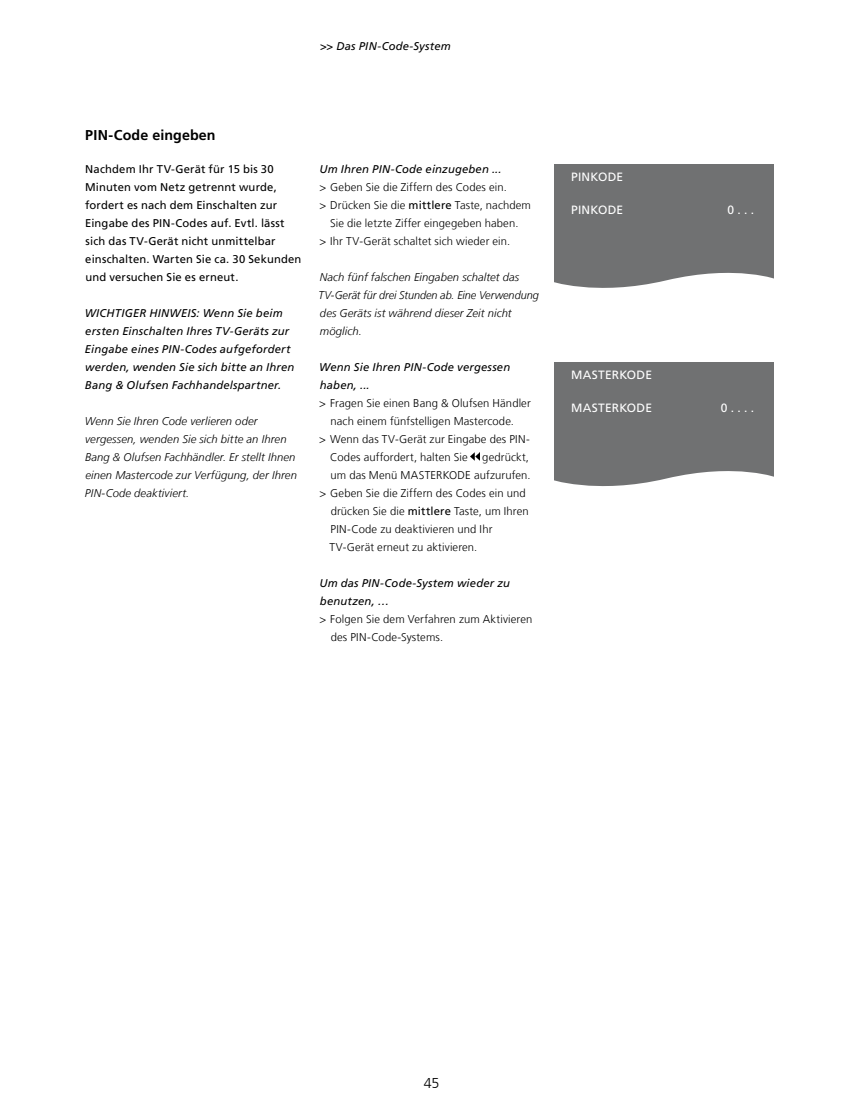
<style>
.page{position:relative;width:859px;height:1110px;background:#fff}
.page>*{position:absolute;margin:0;border:0;box-sizing:border-box;transform-origin:0 0}
.t1{font:700 14.25px "Frutiger LT Com";letter-spacing:.01em;color:#000}
.t2{font:300 14.25px "Frutiger LT Com";color:#000}
.t3{font:12px "Frutiger LT Com";letter-spacing:.015em;color:#fff}
.t4{font:300 11.25px/18px "Frutiger LT Com";letter-spacing:.01em;color:#000}
.t5{font:italic 11.25px/18px "Frutiger LT Com";letter-spacing:.015em;color:#000}
.t6{font:italic 300 11.25px/18px "Frutiger LT Com";letter-spacing:.01em;color:#000}
.t7{font:11.25px/18px "Frutiger LT Com";letter-spacing:.015em;color:#000}
.s1{font-weight:400}
</style>
<div class="page">
<svg style="left:471px;top:452px;width:8px;height:8px"></svg>
<div style="left:554px;top:164px;width:220px;height:128px;background:#707172"></div>
<svg style="left:554px;top:272px;width:220px;height:20px"></svg>
<div style="left:554px;top:362px;width:220px;height:128px;background:#707172"></div>
<svg style="left:554px;top:471px;width:220px;height:19px"></svg>
<p class="t5" style="left:320px;top:37px;width:132px">&gt;&gt; Das PIN-Code-System</p>
<p class="t1" style="left:85px;top:126px;width:132px">PIN-Code eingeben</p>
<p class="t7" style="left:85px;top:160px;width:218px">Nachdem Ihr TV-Gerät für 15 bis 30<br>Minuten vom Netz getrennt wurde, fordert es nach dem Einschalten zur Eingabe des PIN-Codes auf. Evtl. lässt sich das TV-Gerät nicht unmittelbar einschalten. Warten Sie ca. 30 Sekunden und versuchen Sie es erneut.</p>
<p class="t5" style="left:85px;top:304px;width:211px">WICHTIGER HINWEIS: Wenn Sie beim ersten Einschalten Ihres TV-Geräts zur Eingabe eines PIN-Codes aufgefordert werden, wenden Sie sich bitte an Ihren Bang &amp; Olufsen Fachhandelspartner.</p>
<p class="t6" style="left:85px;top:412px;width:214px">Wenn Sie Ihren Code verlieren oder vergessen, wenden Sie sich bitte an Ihren Bang &amp; Olufsen Fachhändler. Er stellt Ihnen einen Mastercode zur Verfügung, der Ihren PIN-Code deaktiviert.</p>
<p class="t5" style="left:319px;top:160px;width:184px">Um Ihren PIN-Code einzugeben ...</p>
<p class="t4" style="left:319px;top:178px;width:189px">&gt; Geben Sie die Ziffern des Codes ein.</p>
<p class="t4" style="left:319px;top:196px;width:213px">&gt; Drücken Sie die <span class="s1">mittlere</span> Taste, nachdem</p>
<p class="t4" style="left:330px;top:214px;width:190px">Sie die letzte Ziffer eingegeben haben.</p>
<p class="t4" style="left:319px;top:232px;width:192px">&gt; Ihr TV-Gerät schaltet sich wieder ein.</p>
<p class="t6" style="left:319px;top:268px;width:222px">Nach fünf falschen Eingaben schaltet das TV-Gerät für drei Stunden ab. Eine Verwendung des Geräts ist während dieser Zeit nicht möglich.</p>
<p class="t5" style="left:319px;top:358px;width:192px">Wenn Sie Ihren PIN-Code vergessen haben, ...</p>
<p class="t4" style="left:319px;top:394px;width:213px">&gt; Fragen Sie einen Bang &amp; Olufsen Händler</p>
<p class="t4" style="left:331px;top:412px;width:185px">nach einem fünfstelligen Mastercode.</p>
<p class="t4" style="left:319px;top:430px;width:212px">&gt; Wenn das TV-Gerät zur Eingabe des PIN-</p>
<p class="t4" style="left:330px;top:448px;width:139px">Codes auffordert, halten Sie</p>
<p class="t4" style="left:482px;top:448px;width:48px">gedrückt,</p>
<p class="t4" style="left:331px;top:466px;width:201px">um das Menü MASTERKODE aufzurufen.</p>
<p class="t4" style="left:319px;top:484px;width:208px">&gt; Geben Sie die Ziffern des Codes ein und</p>
<p class="t4" style="left:331px;top:502px;width:199px">drücken Sie die <span class="s1">mittlere</span> Taste, um Ihren</p>
<p class="t4" style="left:330px;top:520px;width:163px">PIN-Code zu deaktivieren und Ihr</p>
<p class="t4" style="left:329px;top:538px;width:149px">TV-Gerät erneut zu aktivieren.</p>
<p class="t5" style="left:319px;top:574px;width:192px">Um das PIN-Code-System wieder zu benutzen, …</p>
<p class="t4" style="left:331px;top:610px;width:203px;text-indent:-11px">&gt; Folgen Sie dem Verfahren zum Aktivieren des PIN-Code-Systems.</p>
<p class="t3" style="left:571px;top:170px;width:53px">PINKODE</p>
<p class="t3" style="left:571px;top:203px;width:53px">PINKODE</p>
<p class="t3" style="left:727px;top:203px;width:28px">0 . . .</p>
<p class="t3" style="left:571px;top:368px;width:82px">MASTERKODE</p>
<p class="t3" style="left:571px;top:401px;width:82px">MASTERKODE</p>
<p class="t3" style="left:721px;top:401px;width:35px">0 . . . .</p>
<p class="t2" style="left:424px;top:1074px;width:17px">45</p>
</div>
